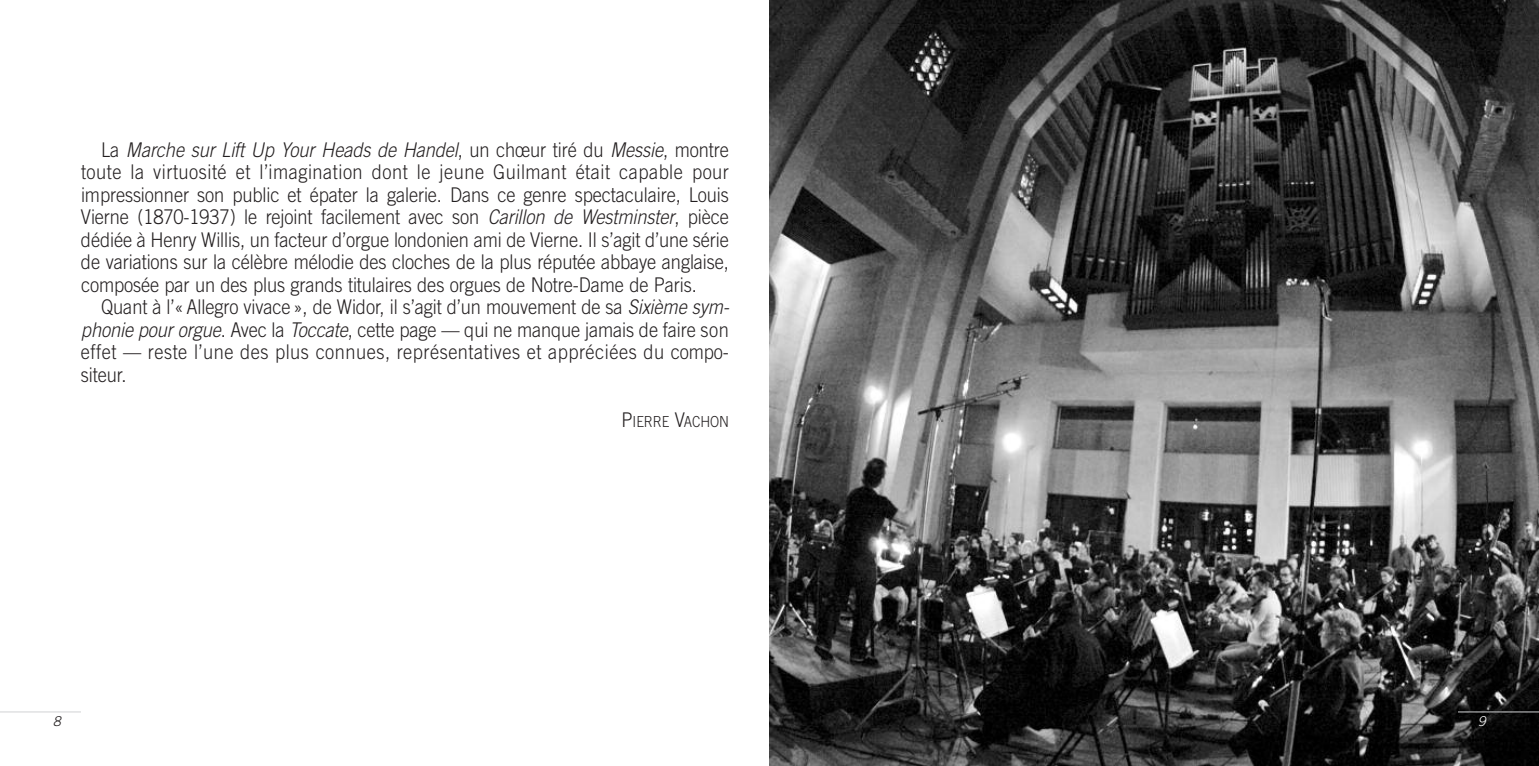
<style>
.page{position:relative;width:1539px;height:766px;background:#fff}
.page>*{position:absolute;margin:0;border:0;box-sizing:border-box;transform-origin:0 0}
.t1{font:300 20.25px/22.5px "Trade Gothic";letter-spacing:-.005em;color:#231f20;text-align:justify;scale:.9 1}
.t2{font:300 15.3px "Trade Gothic";letter-spacing:-.005em;color:#231f20;scale:.9 1}
.t3{font:italic 300 13.5px "Trade Gothic";color:#231f20}
.t4{font:italic 300 13.5px "Trade Gothic";color:#fff}
.s1{font-style:italic}
.s2{font-size:20.25px}
</style>
<div class="page">
<img style="left:770px;top:0;width:769px;height:765px">
<hr style="left:1458px;top:711px;width:81px;height:1px;background:#d1d2d4">
<hr style="left:0;top:711px;width:81px;height:1px;background:#d1d2d4">
<p class="t1" style="left:81px;top:140px;width:722px;text-indent:20px">La <span class="s1">Marche sur Lift Up Your Heads de Handel</span>, un chœur tiré du <span class="s1">Messie</span>, montre toute la virtuosité et l’imagination dont le jeune Guilmant était capable pour impressionner son public et épater la galerie. Dans ce genre spectaculaire, Louis Vierne (1870-1937) le rejoint facilement avec son <span class="s1">Carillon de Westminster</span>, pièce dédiée à Henry Willis, un facteur d’orgue londonien ami de Vierne. Il s’agit d’une série de variations sur la célèbre mélodie des cloches de la plus réputée abbaye anglaise, composée par un des plus grands titulaires des orgues de Notre-Dame de Paris.</p>
<p class="t1" style="left:81px;top:297px;width:722px;text-indent:20px">Quant à l’« Allegro vivace », de Widor, il s’agit d’un mouvement de sa <span class="s1">Sixième sym&shy;phonie pour orgue</span>. Avec la <span class="s1">Toccate</span>, cette page — qui ne manque jamais de faire son effet — reste l’une des plus connues, représentatives et appréciées du compo&shy;siteur.</p>
<p class="t2" style="left:622px;top:415px;width:121px"><span class="s2">P</span>IERRE <span class="s2">V</span>ACHON</p>
<p class="t3" style="left:53px;top:716px;width:9px">8</p>
<p class="t4" style="left:1478px;top:716px;width:9px">9</p>
</div>
